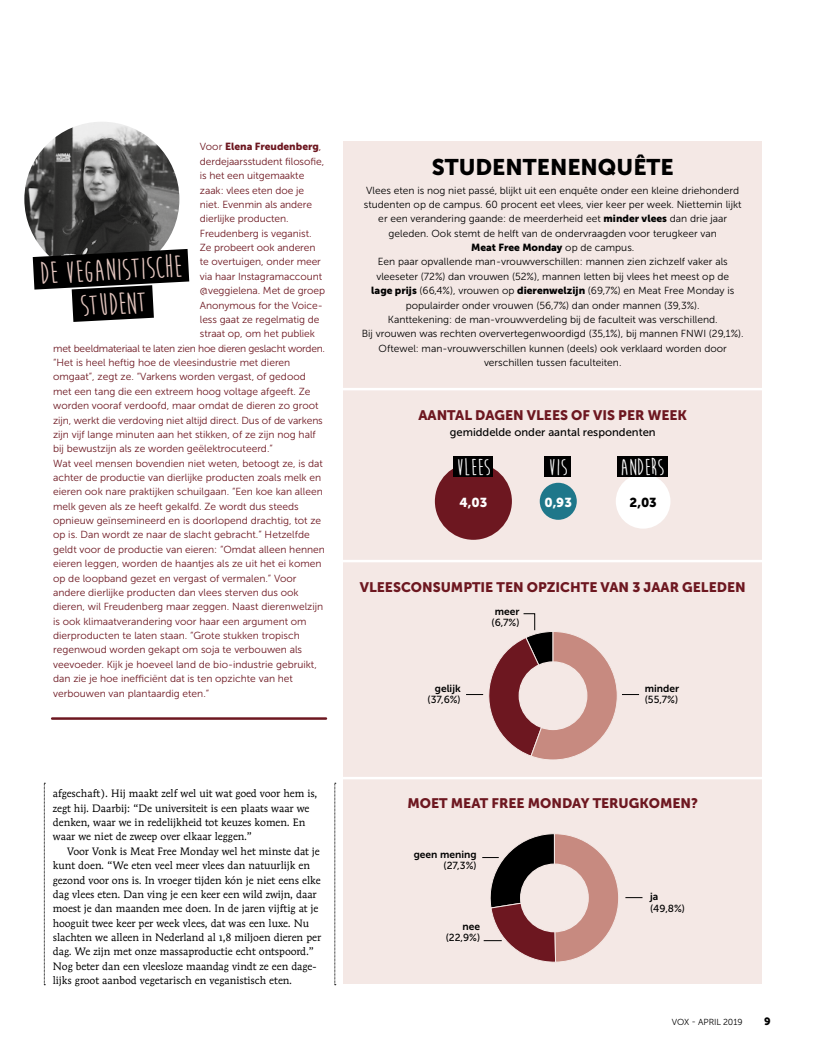
<style>
.page{position:relative;width:815px;height:1063px;background:#fff}
.page>*{position:absolute;margin:0;border:0;box-sizing:border-box;transform-origin:0 0}
.t1{font:700 31.25px/34.4px "Moon Flower";color:#e2c5be;text-align:center}
.t2{font:700 23.62px "Moon Flower";color:#fff}
.t3{font:22.5px "Museo Sans 900";color:#000}
.t4{font:13.75px "Museo Sans 900";color:#6d1720}
.t5{font:13px "Museo Sans 900";color:#fff}
.t6{font:13px "Museo Sans 900";color:#000}
.t7{font:11.25px "Museo Sans 500";color:#000}
.t8{font:10.62px/14.4px "Mendoza Roman Std";color:#000}
.t9{font:10.62px "Museo Sans 900";color:#000}
.t10{font:10.25px "Museo Sans 300";color:#6d1720}
.t11{font:10.25px/14.4px "Museo Sans 300";color:#000;text-align:center}
.t12{font:10.25px "Museo Sans 300";letter-spacing:-.025em;color:#6d1720}
.t13{font:10.25px "Museo Sans 500";color:#000}
.t14{font:10.25px "Museo Sans 700";color:#000}
.t15{font:10.25px "Museo Sans 900";color:#000}
.t16{font:10.25px "Museo Sans 900";color:#6d1720}
.t17{font:8.75px "Museo Sans 300";letter-spacing:-.01em;color:#000}
.s1{font-family:"Museo Sans 300"}
.s2{font-family:"Museo Sans 900"}
</style>
<div class="page">
<svg style="left:44px;top:783px;width:1px;height:202px"></svg>
<svg style="left:335px;top:783px;width:1px;height:202px"></svg>
<div style="left:344px;top:142px;width:418px;height:842px;background:#f4e8e5"></div>
<div style="left:435px;top:463px;width:77px;height:77px;background:#6d1720;border-radius:39px"></div>
<div style="left:540px;top:483px;width:37px;height:37px;background:#1f778a;border-radius:19px"></div>
<div style="left:616px;top:474px;width:54px;height:55px;background:#fff;border-radius:27px"></div>
<div style="left:454px;top:456px;width:39px;height:21px;background:#000"></div>
<div style="left:617px;top:456px;width:51px;height:21px;background:#000"></div>
<div style="left:545px;top:456px;width:26px;height:21px;background:#000"></div>
<img style="left:24px;top:122px;width:155px;height:155px;border-radius:78px">
<svg style="left:33px;top:249px;width:156px;height:73px"></svg>
<hr style="left:339px;top:388px;width:432px;height:2px;background:#fff">
<hr style="left:339px;top:560px;width:432px;height:2px;background:#fff">
<hr style="left:339px;top:777px;width:432px;height:2px;background:#fff">
<svg style="left:466px;top:613px;width:173px;height:147px"></svg>
<svg style="left:625px;top:897px;width:17px;height:1px"></svg>
<svg style="left:482px;top:833px;width:137px;height:130px"></svg>
<div style="left:521px;top:864px;width:67px;height:68px;background:#f4e8e5;border-radius:50%"></div>
<div style="left:520px;top:864px;width:69px;height:68px;border:1px solid #f4e8e5;border-radius:50%"></div>
<hr style="left:52px;top:717px;width:274px;height:3px;background:#6d1720">
<p class="t16" style="left:200px;top:141px;width:123px"><span class="s1">Voor</span> Elena Freudenberg<span class="s1">,</span></p>
<p class="t10" style="left:200px;top:156px;width:126px">derdejaarsstudent filosofie,</p>
<p class="t10" style="left:200px;top:170px;width:106px">is het een uitgemaakte</p>
<p class="t10" style="left:200px;top:184px;width:106px">zaak: vlees eten doe je</p>
<p class="t10" style="left:200px;top:199px;width:114px">niet. Evenmin als andere</p>
<p class="t10" style="left:200px;top:213px;width:90px">dierlijke producten.</p>
<p class="t10" style="left:200px;top:228px;width:113px">Freudenberg is veganist.</p>
<p class="t10" style="left:200px;top:242px;width:117px">Ze probeert ook anderen</p>
<p class="t10" style="left:200px;top:256px;width:123px">te overtuigen, onder meer</p>
<p class="t10" style="left:200px;top:271px;width:124px">via haar Instagramaccount</p>
<p class="t10" style="left:200px;top:285px;width:127px">@veggielena. Met de groep</p>
<p class="t10" style="left:200px;top:299px;width:124px">Anonymous for the Voice-</p>
<p class="t10" style="left:200px;top:314px;width:121px">less gaat ze regelmatig de</p>
<p class="t10" style="left:200px;top:328px;width:117px">straat op, om het publiek</p>
<p class="t12" style="left:53px;top:343px;width:273px">met beeldmateriaal te laten zien hoe dieren geslacht worden.</p>
<p class="t10" style="left:53px;top:357px;width:239px">“Het is heel heftig hoe de vleesindustrie met dieren</p>
<p class="t10" style="left:53px;top:371px;width:254px">omgaat”, zegt ze. “Varkens worden vergast, of gedood</p>
<p class="t10" style="left:53px;top:386px;width:259px">met een tang die een extreem hoog voltage afgeeft. Ze</p>
<p class="t10" style="left:53px;top:400px;width:267px">worden vooraf verdoofd, maar omdat de dieren zo groot</p>
<p class="t10" style="left:53px;top:414px;width:271px">zijn, werkt die verdoving niet altijd direct. Dus of de varkens</p>
<p class="t10" style="left:53px;top:429px;width:264px">zijn vijf lange minuten aan het stikken, of ze zijn nog half</p>
<p class="t10" style="left:53px;top:443px;width:221px">bij bewustzijn als ze worden geëlektrocuteerd.”</p>
<p class="t10" style="left:53px;top:458px;width:271px">Wat veel mensen bovendien niet weten, betoogt ze, is dat</p>
<p class="t10" style="left:53px;top:472px;width:270px">achter de productie van dierlijke producten zoals melk en</p>
<p class="t10" style="left:53px;top:486px;width:271px">eieren ook nare praktijken schuilgaan. “Een koe kan alleen</p>
<p class="t10" style="left:53px;top:501px;width:247px">melk geven als ze heeft gekalfd. Ze wordt dus steeds</p>
<p class="t10" style="left:53px;top:515px;width:270px">opnieuw geïnsemineerd en is doorlopend drachtig, tot ze</p>
<p class="t10" style="left:53px;top:529px;width:258px">op is. Dan wordt ze naar de slacht gebracht.” Hetzelfde</p>
<p class="t10" style="left:53px;top:544px;width:273px">geldt voor de productie van eieren: “Omdat alleen hennen</p>
<p class="t10" style="left:53px;top:558px;width:270px">eieren leggen, worden de haantjes als ze uit het ei komen</p>
<p class="t10" style="left:53px;top:573px;width:245px">op de loopband gezet en vergast of vermalen.” Voor</p>
<p class="t10" style="left:53px;top:587px;width:247px">andere dierlijke producten dan vlees sterven dus ook</p>
<p class="t10" style="left:53px;top:601px;width:272px">dieren, wil Freudenberg maar zeggen. Naast dierenwelzijn</p>
<p class="t10" style="left:53px;top:616px;width:255px">is ook klimaatverandering voor haar een argument om</p>
<p class="t10" style="left:53px;top:630px;width:248px">dierproducten te laten staan. “Grote stukken tropisch</p>
<p class="t10" style="left:53px;top:644px;width:251px">regenwoud worden gekapt om soja te verbouwen als</p>
<p class="t10" style="left:53px;top:659px;width:265px">veevoeder. Kijk je hoeveel land de bio- industrie gebruikt,</p>
<p class="t10" style="left:53px;top:673px;width:241px">dan zie je hoe inefficiënt dat is ten opzichte van het</p>
<p class="t10" style="left:53px;top:688px;width:158px">verbouwen van plantaardig eten.”</p>
<h1 class="t1" style="left:39px;top:257px;width:144px;rotate:-3deg">DE VEGANISTISCHE<br>STUDENT</h1>
<p class="t8" style="left:53px;top:786px;width:266px">afgeschaft). Hij maakt zelf wel uit wat goed voor hem is, zegt hij. Daarbij: “De universiteit is een plaats waar we denken, waar we in redelijkheid tot keuzes komen. En waar we niet de zweep over elkaar leggen.”</p>
<p class="t8" style="left:53px;top:844px;width:270px;text-indent:14px">Voor Vonk is Meat Free Monday wel het minste dat je kunt doen. “We eten veel meer vlees dan natuurlijk en gezond voor ons is. In vroeger tijden kón je niet eens elke dag vlees eten. Dan ving je een keer een wild zwijn, daar moest je dan maanden mee doen. In de jaren vijftig at je hooguit twee keer per week vlees, dat was een luxe. Nu slachten we alleen in Nederland al 1,8 miljoen dieren per dag. We zijn met onze massaproductie echt ontspoord.” Nog beter dan een vleesloze maandag vindt ze een dage&shy;lijks groot aanbod vegetarisch en veganistisch eten.</p>
<h3 class="t3" style="left:432px;top:154px;width:243px">STUDENTENENQUÊTE</h3>
<p class="t11" style="left:364px;top:183px;width:379px">Vlees eten is nog niet passé, blijkt uit een enquête onder een kleine driehonderd studenten op de campus. 60 procent eet vlees, vier keer per week. Niettemin lijkt er een verandering gaande: de meerderheid eet <span class="s2">minder vlees</span> dan drie jaar geleden. Ook stemt de helft van de ondervraagden voor terugkeer van</p>
<p class="t15" style="left:471px;top:242px;width:165px">Meat Free Monday <span class="s1">op de campus.</span></p>
<p class="t11" style="left:362px;top:255px;width:383px">Een paar opvallende man-vrouwverschillen: mannen zien zichzelf vaker als vleeseter (72%) dan vrouwen (52%), mannen letten bij vlees het meest op de<br><span class="s2">lage prijs</span> (66,4%), vrouwen op <span class="s2">dierenwelzijn</span> (69,7%) en Meat Free Monday is populairder onder vrouwen (56,7%) dan onder mannen (39,3%).<br>Kanttekening: de man-vrouwverdeling bij de faculteit was verschillend.<br>Bij vrouwen was rechten oververtegenwoordigd (35,1%), bij mannen FNWI (29,1%).<br>Oftewel: man-vrouwverschillen kunnen (deels) ook verklaard worden door verschillen tussen faculteiten.</p>
<h3 class="t4" style="left:418px;top:408px;width:270px">AANTAL DAGEN VLEES OF VIS PER WEEK</h3>
<p class="t7" style="left:450px;top:426px;width:207px">gemiddelde onder aantal respondenten</p>
<h2 class="t2" style="left:456px;top:455px;width:35px">VLEES</h2>
<h2 class="t2" style="left:548px;top:455px;width:20px">VIS</h2>
<h2 class="t2" style="left:621px;top:455px;width:45px">ANDERS</h2>
<p class="t5" style="left:459px;top:495px;width:29px">4,03</p>
<p class="t5" style="left:545px;top:495px;width:29px">0,93</p>
<p class="t6" style="left:630px;top:495px;width:29px">2,03</p>
<h3 class="t4" style="left:360px;top:579px;width:387px">VLEESCONSUMPTIE TEN OPZICHTE VAN 3 JAAR GELEDEN</h3>
<p class="t14" style="left:435px;top:683px;width:27px">gelijk</p>
<p class="t13" style="left:428px;top:694px;width:35px">(37,6%)</p>
<p class="t14" style="left:495px;top:606px;width:26px">meer</p>
<p class="t13" style="left:492px;top:617px;width:29px">(6,7%)</p>
<p class="t14" style="left:645px;top:683px;width:36px">minder</p>
<p class="t13" style="left:645px;top:694px;width:35px">(55,7%)</p>
<h3 class="t4" style="left:407px;top:795px;width:292px">MOET MEAT FREE MONDAY TERUGKOMEN?</h3>
<p class="t14" style="left:414px;top:849px;width:64px">geen mening</p>
<p class="t13" style="left:444px;top:860px;width:35px">(27,3%)</p>
<p class="t14" style="left:462px;top:921px;width:19px">nee</p>
<p class="t13" style="left:446px;top:932px;width:36px">(22,9%)</p>
<p class="t14" style="left:650px;top:891px;width:10px">ja</p>
<p class="t13" style="left:650px;top:902px;width:36px">(49,8%)</p>
<p class="t17" style="left:672px;top:1017px;width:72px">VOX - APRIL 2019</p>
<p class="t9" style="left:764px;top:1015px;width:8px">9</p>
</div>
